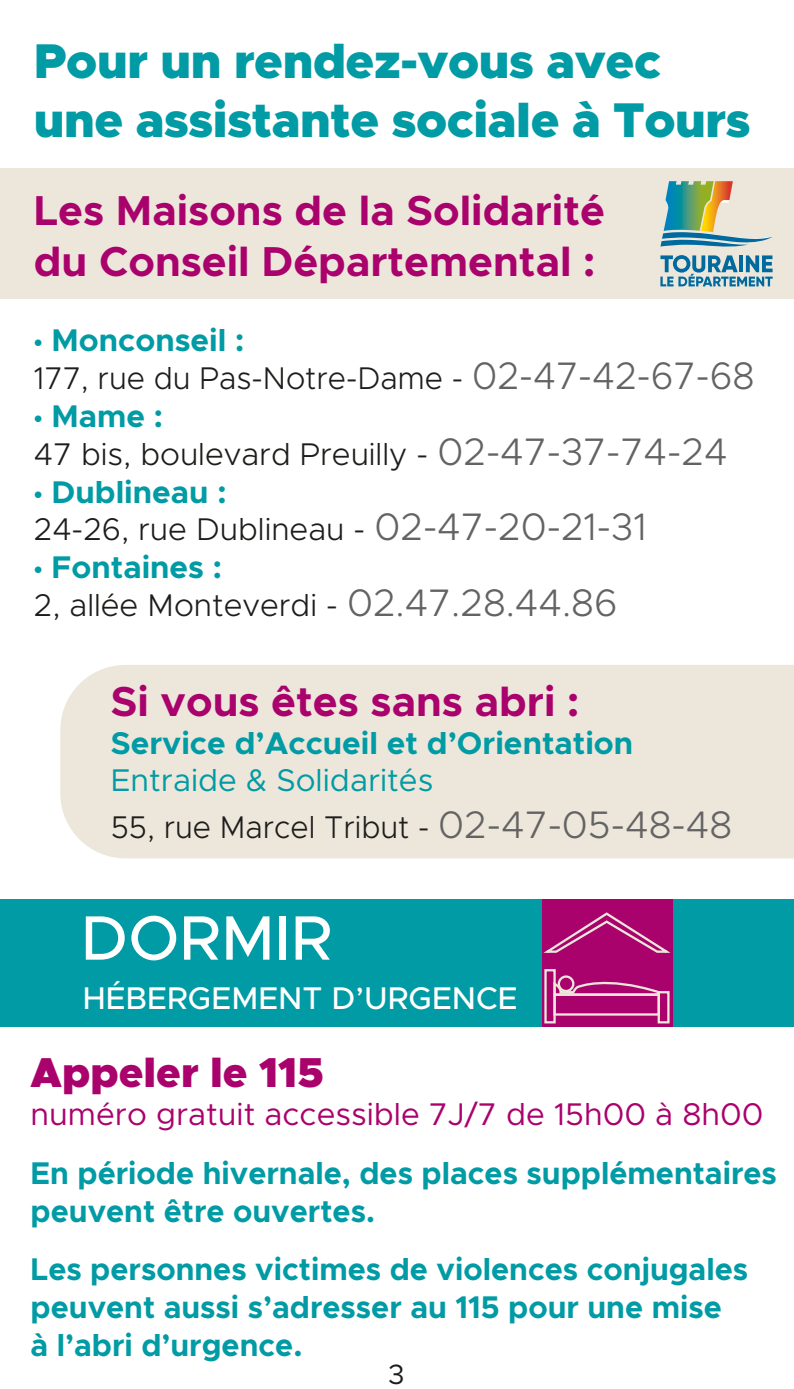
<style>
.page{position:relative;width:794px;height:1389px;background:#fff}
.page>*{position:absolute;margin:0;border:0;box-sizing:border-box;transform-origin:0 0}
.t1{font:500 63px "Metropolis";color:#fff}
.t2{font:900 49px/58.8px "Metropolis";letter-spacing:-.01em;color:#009ba4}
.t3{font:700 42px/50.4px "Metropolis";color:#aa026d}
.t4{font:900 42px "Metropolis";color:#aa026d}
.t5{font:700 31.5px/37.8px "Metropolis";color:#009ba4}
.t6{font:300 31.5px/37.8px "Metropolis";color:#1d1d1b}
.t7{font:31.5px/46.2px "Metropolis";color:#009ba4}
.t8{font:31.5px "Metropolis";color:#aa026d}
.t9{font:500 31.5px "Metropolis";color:#fff}
.t10{font:28px "Metropolis";color:#1d1d1b}
.s1{font-family:"Myriad Pro";font-weight:400;color:#009ba4}
.s2{font-weight:700;color:#009ba4}
.s3{font-size:38.5px;color:#646363}
.s4{font-weight:300;color:#1d1d1b}
.s5{font-weight:300;font-size:38.5px;color:#646363}
</style>
<div class="page">
<div style="left:0;top:169px;width:794px;height:130px;background:#ede7db"></div>
<div style="left:60px;top:665px;width:734px;height:193px;background:#ede7db"></div>
<div style="left:0;top:899px;width:794px;height:127px;background:#009ba4"></div>
<div style="left:542px;top:899px;width:130px;height:127px;background:#aa026d"></div>
<div style="left:544px;top:969px;width:12px;height:54px;border:2px solid #ede7db"></div>
<div style="left:657px;top:991px;width:12px;height:32px;border:2px solid #ede7db"></div>
<div style="left:553px;top:993px;width:107px;height:23px;border:2px solid #ede7db"></div>
<svg style="left:553px;top:975px;width:108px;height:22px"></svg>
<svg style="left:544px;top:911px;width:129px;height:44px"></svg>
<svg style="left:660px;top:255px;width:112px;height:31px"></svg>
<svg style="left:660px;top:181px;width:112px;height:66px"></svg>
<h2 class="t2" style="left:34px;top:32px;width:718px">Pour un rendez-vous avec une assistante sociale à Tours</h2>
<h3 class="t3" style="left:34px;top:186px;width:572px">Les Maisons de la Solidarité du Conseil Départemental :</h3>
<p class="t6" style="left:34px;top:322px;width:722px"><span class="s1">•</span> <span class="s2">Monconseil :<br></span>177, rue du Pas-Notre-Dame - <span class="s3">02-47-42-67-68</span></p>
<p class="t6" style="left:34px;top:397px;width:695px"><span class="s1">•</span> <span class="s2">Mame :<br></span>47 bis, boulevard Preuilly - <span class="s3">02-47-37-74-24</span></p>
<p class="t6" style="left:34px;top:473px;width:614px"><span class="s1">•</span> <span class="s2">Dublineau :<br></span>24-26, rue Dublineau - <span class="s3">02-47-20-21-31</span></p>
<p class="t6" style="left:34px;top:548px;width:585px"><span class="s1">•</span> <span class="s2">Fontaines :<br></span>2, allée Monteverdi - <span class="s3">02.47.28.44.86</span></p>
<h3 class="t3" style="left:111px;top:676px;width:470px">Si vous êtes sans abri :</h3>
<p class="t5" style="left:111px;top:724px;width:524px">Service d’Accueil et d’Orientation</p>
<p class="t7" style="left:111px;top:757px;width:623px">Entraide &amp; Solidarités<br><span class="s4">55, rue Marcel Tribut -</span> <span class="s5">02-47-05-48-48</span></p>
<h1 class="t1" style="left:80px;top:899px;width:253px">DORMIR</h1>
<p class="t9" style="left:83px;top:979px;width:436px">HÉBERGEMENT D’URGENCE</p>
<h3 class="t4" style="left:31px;top:1046px;width:295px">Appeler le 115</h3>
<p class="t8" style="left:31px;top:1095px;width:734px">numéro gratuit accessible 7J/7 de 15h00 à 8h00</p>
<p class="t5" style="left:31px;top:1154px;width:748px">En période hivernale, des places supplémentaires peuvent être ouvertes.</p>
<p class="t5" style="left:31px;top:1251px;width:719px">Les personnes victimes de violences conjugales peuvent aussi s’adresser au 115 pour une mise<br>à l’abri d’urgence.</p>
<p class="t10" style="left:388px;top:1357px;width:18px">3</p>
</div>
